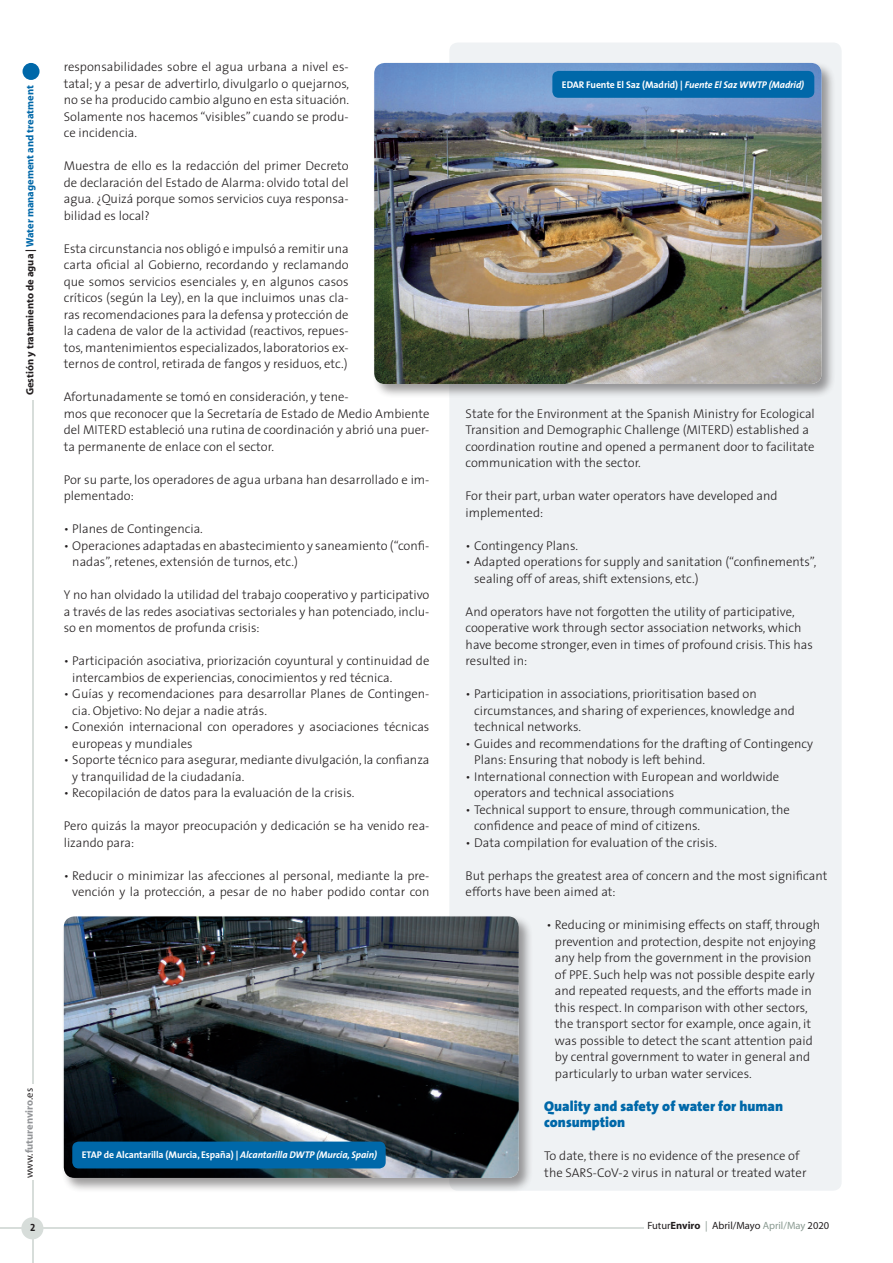
<style>
.page{position:relative;width:893px;height:1263px;background:#fff}
.page>*{position:absolute;margin:0;border:0;box-sizing:border-box;transform-origin:0 0}
.Ladillo_Texto{font:900 14.25px/16.5px "The Sans";color:#0068a9}
.Texto{font:300 12.75px/16.5px "The Sans";color:#231f20}
.Texto_ingles{font:300 12.75px/16.5px "The Sans";color:#231f20}
.t1{font:700 10.5px "Myriad";color:#0068a9}
.t2{font:10.5px "Myriad";color:#231f20}
.t3{font:700 10.5px "Myriad";color:#939598}
.t4{font:10.5px "The Sans Bold Caps";color:#231f20}
.t5{font:700 9.75px "The Sans";letter-spacing:-.01em;color:#fff}
.s1{color:#231f20}
.s2{font-weight:400;color:#231f20}
.s3{font-style:italic}
.s4{font-weight:700}
.s5{color:#8b9b92}
</style>
<div class="page">
<div style="left:23px;top:63px;width:17px;height:17px;background:#0068a9;border-radius:50%"></div>
<hr style="left:32px;top:400px;width:1px;height:684px;background:#d7ddda">
<hr style="left:0;top:1228px;width:644px;height:1px;background:#d7ddda">
<hr style="left:32px;top:1180px;width:1px;height:83px;background:#d7ddda">
<div style="left:21px;top:1217px;width:22px;height:22px;background:#d7ddda;border-radius:50%"></div>
<div style="left:449px;top:43px;width:393px;height:1148px;background:#eff2f4;border-radius:9px"></div>
<div style="left:372px;top:61px;width:464px;height:338px;background:#231f20;opacity:.45"></div>
<img style="left:374px;top:63px;width:448px;height:321px">
<div style="left:61px;top:914px;width:472px;height:278px;background:#231f20;opacity:.45"></div>
<img style="left:64px;top:916px;width:455px;height:262px">
<div style="left:552px;top:71px;width:262px;height:27px;background:#0068a9;border-radius:6px"></div>
<div style="left:72px;top:1141px;width:314px;height:27px;background:#0068a9;border-radius:6px"></div>
<p class="t1" style="left:24px;top:395px;width:311px;rotate:-90deg"><span class="s1">Gestión y tratamiento de agua |</span> Water management and treatment</p>
<p class="Texto" style="left:64px;top:58px;width:287px;text-align:justify">responsabilidades sobre el agua urbana a nivel es&shy;tatal; y a pesar de advertirlo, divulgarlo o quejarnos, no se ha producido cambio alguno en esta situación.<br>Solamente nos hacemos “visibles” cuando se produ&shy;ce incidencia.</p>
<p class="Texto" style="left:64px;top:157px;width:286px;text-align:justify">Muestra de ello es la redacción del primer Decreto de declaración del Estado de Alarma: olvido total del agua. ¿Quizá porque somos servicios cuya responsa&shy;bilidad es local?</p>
<p class="Texto" style="left:64px;top:240px;width:286px;text-align:justify">Esta circunstancia nos obligó e impulsó a remitir una carta oficial al Gobierno, recordando y reclamando que somos servicios esenciales y, en algunos casos críticos (según la Ley), en la que incluimos unas cla&shy;ras recomendaciones para la defensa y protección de la cadena de valor de la actividad (reactivos, repues&shy;tos, mantenimientos especializados, laboratorios ex&shy;ternos de control, retirada de fangos y residuos, etc.)</p>
<p class="Texto" style="left:64px;top:388px;width:367px">Afortunadamente se tomó en consideración, y tene-<br>mos que reconocer que la Secretaría de Estado de Medio Ambiente del MITERD estableció una rutina de coordinación y abrió una puer&shy;ta permanente de enlace con el sector.</p>
<p class="Texto" style="left:64px;top:471px;width:367px">Por su parte, los operadores de agua urbana han desarrollado e im&shy;plementado:</p>
<p class="Texto" style="left:64px;top:520px;width:141px">• Planes de Contingencia.</p>
<p class="Texto" style="left:72px;top:537px;width:359px;text-indent:-9px">• Operaciones adaptadas en abastecimiento y saneamiento (“confi&shy;nadas”, retenes, extensión de turnos, etc.)</p>
<p class="Texto" style="left:64px;top:586px;width:367px;text-align:justify">Y no han olvidado la utilidad del trabajo cooperativo y participativo a través de las redes asociativas sectoriales y han potenciado, inclu&shy;so en momentos de profunda crisis:</p>
<p class="Texto" style="left:72px;top:652px;width:359px;text-indent:-9px">• Participación asociativa, priorización coyuntural y continuidad de intercambios de experiencias, conocimientos y red técnica.</p>
<p class="Texto" style="left:72px;top:685px;width:359px;text-indent:-9px">• Guías y recomendaciones para desarrollar Planes de Contingen&shy;cia. Objetivo: No dejar a nadie atrás.</p>
<p class="Texto" style="left:72px;top:718px;width:359px;text-indent:-9px">• Conexión internacional con operadores y asociaciones técnicas europeas y mundiales</p>
<p class="Texto" style="left:72px;top:751px;width:359px;text-indent:-9px">• Soporte técnico para asegurar, mediante divulgación, la confianza y tranquilidad de la ciudadanía.</p>
<p class="Texto" style="left:64px;top:784px;width:292px">• Recopilación de datos para la evaluación de la crisis.</p>
<p class="Texto" style="left:64px;top:817px;width:367px">Pero quizás la mayor preocupación y dedicación se ha venido rea&shy;lizando para:</p>
<p class="Texto" style="left:64px;top:867px;width:367px;text-align:right">• Reducir o minimizar las afecciones al personal, mediante la pre&shy;vención y la protección, a pesar de no haber podido contar con</p>
<p class="t3" style="left:24px;top:1178px;width:92px;rotate:-90deg"><span class="s2">www.</span>futurenviro<span class="s2">.es</span></p>
<p class="t4" style="left:30px;top:1219px;width:7px">2</p>
<p class="t5" style="left:82px;top:1147px;width:297px">ETAP de Alcantarilla (Murcia, España) | <span class="s3">Alcantarilla DWTP (Murcia, Spain)</span></p>
<p class="t5" style="left:562px;top:76px;width:244px">EDAR Fuente El Saz (Madrid) | <span class="s3">Fuente El Saz WWTP (Madrid)</span></p>
<p class="Texto_ingles" style="left:466px;top:405px;width:351px">State for the Environment at the Spanish Ministry for Ecological Transition and Demographic Challenge (MITERD) established a coordination routine and opened a permanent door to facilitate communication with the sector.</p>
<p class="Texto_ingles" style="left:466px;top:487px;width:314px">For their part, urban water operators have developed and implemented:</p>
<p class="Texto" style="left:466px;top:537px;width:114px">• Contingency Plans.</p>
<p class="Texto" style="left:474px;top:553px;width:344px;text-indent:-9px">• Adapted operations for supply and sanitation (“confinements”, sealing off of areas, shift extensions, etc.)</p>
<p class="Texto_ingles" style="left:466px;top:603px;width:349px">And operators have not forgotten the utility of participative, cooperative work through sector association networks, which have become stronger, even in times of profound crisis. This has resulted in:</p>
<p class="Texto" style="left:474px;top:685px;width:322px;text-indent:-9px">• Participation in associations, prioritisation based on circumstances, and sharing of experiences, knowledge and technical networks.</p>
<p class="Texto" style="left:474px;top:735px;width:340px;text-indent:-9px">• Guides and recommendations for the drafting of Contingency<br>Plans: Ensuring that nobody is left behind.</p>
<p class="Texto" style="left:474px;top:768px;width:307px;text-indent:-9px">• International connection with European and worldwide operators and technical associations</p>
<p class="Texto" style="left:474px;top:801px;width:317px;text-indent:-9px">• Technical support to ensure, through communication, the confidence and peace of mind of citizens.</p>
<p class="Texto" style="left:466px;top:834px;width:253px">• Data compilation for evaluation of the crisis.</p>
<p class="Texto_ingles" style="left:466px;top:867px;width:363px">But perhaps the greatest area of concern and the most significant efforts have been aimed at:</p>
<p class="Texto" style="left:555px;top:916px;width:267px;text-indent:-9px">• Reducing or minimising effects on staff, through prevention and protection, despite not enjoying any help from the government in the provision of PPE. Such help was not possible despite early and repeated requests, and the efforts made in this respect. In comparison with other sectors, the transport sector for example, once again, it was possible to detect the scant attention paid by central government to water in general and particularly to urban water services.</p>
<p class="Ladillo_Texto" style="left:544px;top:1097px;width:240px">Quality and safety of water for human consumption</p>
<p class="Texto_ingles" style="left:544px;top:1147px;width:264px">To date, there is no evidence of the presence of the SARS-CoV-2 virus in natural or treated water</p>
<p class="t2" style="left:647px;top:1220px;width:183px">Futur<span class="s4">Enviro</span> <span class="s5">|</span> Abril/Mayo <span class="s5">April/May</span> 2020</p>
</div>
